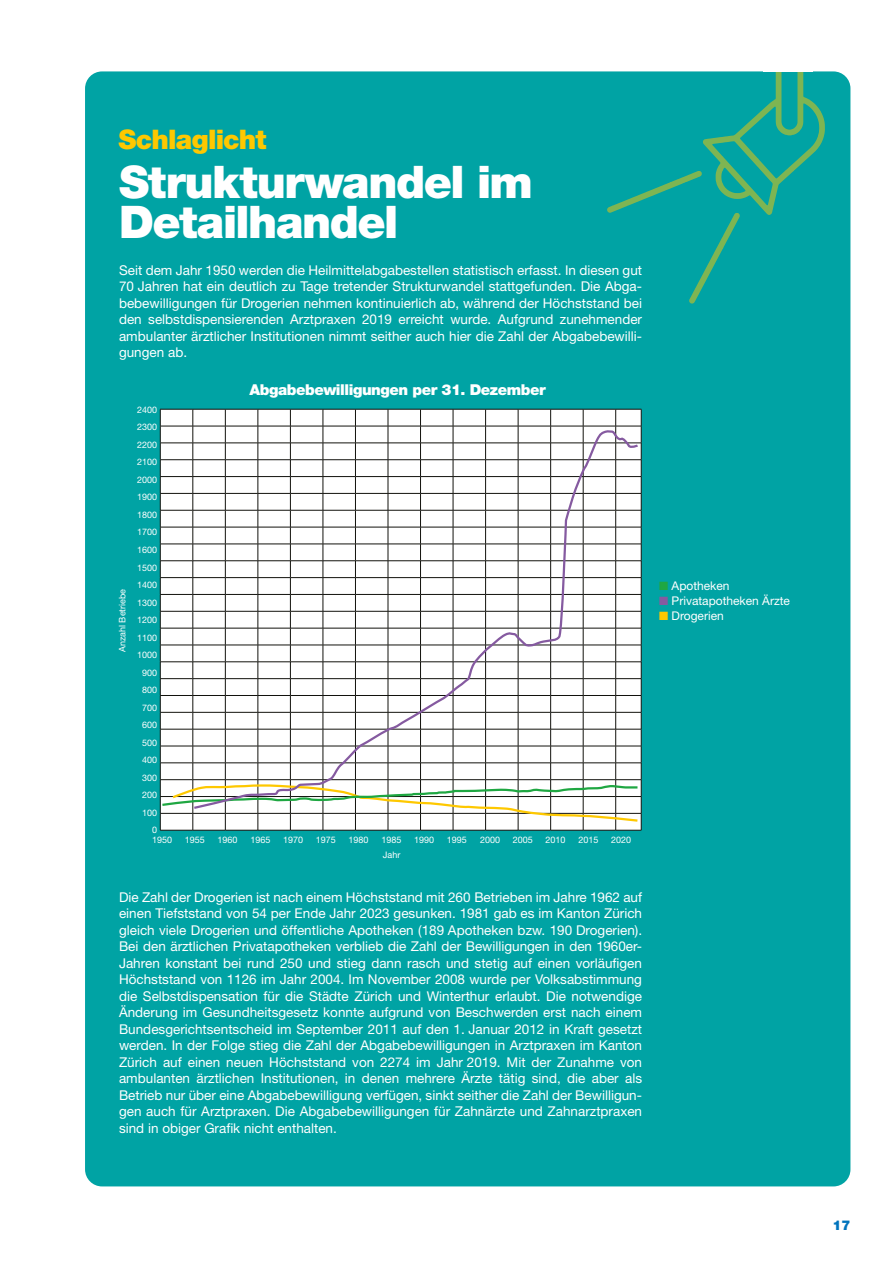
<style>
.page{position:relative;width:893px;height:1263px;background:#fff}
.page>*{position:absolute;margin:0;border:0;box-sizing:border-box;transform-origin:0 0}
.GrundLayout_H1-30-Titel-Schlaglicht{font:900 45px/40.5px "Helvetica Neue LT Std";letter-spacing:-.03em;color:#fff}
.GrundLayout_H1-30-Titel-Schlaglicht-2{font:900 27px "Helvetica Neue LT Std";letter-spacing:-.03em;color:#fec800}
.t1{font:900 15px "Helvetica Neue LT Std";letter-spacing:-.03em;color:#fff}
.GrundLayout_P-9-Text_BLOCK{font:13.5px/16.5px "Helvetica Neue LT Std";color:#fff;text-align:justify}
.t2{font:900 13.5px "Helvetica Neue LT Std";color:#0074bd}
.t3{font:12px "Helvetica Neue LT Std";color:#fff}
.t4{font:9px/17.5px "Helvetica Neue LT Std";color:#fff;text-align:right}
.s1{color:#1fa742}
.s2{color:#855aa0}
.s3{color:#fec800}
</style>
<div class="page">
<div style="left:85px;top:71px;width:765px;height:1115px;background:#00a3a4;border-radius:17px"></div>
<svg style="left:160px;top:409px;width:482px;height:422px;background:#e0e1de"></svg>
<svg style="left:192px;top:428px;width:448px;height:382px;background:#e0e0de"></svg>
<svg style="left:607px;top:71px;width:218px;height:233px"></svg>
<h1 class="GrundLayout_H1-30-Titel-Schlaglicht-2" style="left:118px;top:123px;width:150px">Schlaglicht</h1>
<h1 class="GrundLayout_H1-30-Titel-Schlaglicht" style="left:119px;top:161px;width:415px">Strukturwandel im<br>Detailhandel</h1>
<p class="GrundLayout_P-9-Text_BLOCK" style="left:119px;top:261px;width:525px">Seit dem Jahr 1950 werden die Heilmittelabgabestellen statistisch erfasst. In diesen gut 70 Jahren hat ein deutlich zu Tage tretender Strukturwandel stattgefunden. Die Abga&shy;bebewilligungen für Drogerien nehmen kontinuierlich ab, während der Höchststand bei den selbstdispensierenden Arztpraxen 2019 erreicht wurde. Aufgrund zunehmender ambulanter ärztlicher Institutionen nimmt seither auch hier die Zahl der Abgabebewilli&shy;gungen ab.</p>
<p class="t4" style="left:113px;top:652px;width:65px;rotate:-90deg">Anzahl Betriebe</p>
<p class="t4" style="left:137px;top:401px;width:22px">2400<br>2300<br>2200<br>2100<br>2000<br>1900<br>1800<br>1700<br>1600<br>1500<br>1400<br>1300<br>1200<br>1100<br>1000<br>900<br>800<br>700<br>600<br>500<br>400<br>300<br>200<br>100<br>0</p>
<p class="t1" style="left:249px;top:380px;width:298px">Abgabebewilligungen per 31. Dezember</p>
<p class="t4" style="left:152px;top:830px;width:22px">1950</p>
<p class="t4" style="left:185px;top:830px;width:22px">1955</p>
<p class="t4" style="left:218px;top:830px;width:22px">1960</p>
<p class="t4" style="left:250px;top:830px;width:22px">1965</p>
<p class="t4" style="left:283px;top:830px;width:22px">1970</p>
<p class="t4" style="left:316px;top:830px;width:22px">1975</p>
<p class="t4" style="left:349px;top:830px;width:22px">1980</p>
<p class="t4" style="left:381px;top:830px;width:22px">1985</p>
<p class="t4" style="left:414px;top:830px;width:22px">1990</p>
<p class="t4" style="left:447px;top:830px;width:22px">1995</p>
<p class="t4" style="left:480px;top:830px;width:22px">2000</p>
<p class="t4" style="left:513px;top:830px;width:22px">2005</p>
<p class="t4" style="left:545px;top:830px;width:22px">2010</p>
<p class="t4" style="left:578px;top:830px;width:22px">2015</p>
<p class="t4" style="left:611px;top:830px;width:22px">2020</p>
<p class="t4" style="left:383px;top:845px;width:19px">Jahr</p>
<p class="GrundLayout_P-9-Text_BLOCK" style="left:119px;top:888px;width:525px">Die Zahl der Drogerien ist nach einem Höchststand mit 260 Betrieben im Jahre 1962 auf einen Tiefststand von 54 per Ende Jahr 2023 gesunken. 1981 gab es im Kanton Zürich gleich viele Drogerien und öffentliche Apotheken (189 Apotheken bzw. 190 Drogerien).<br>Bei den ärztlichen Privatapotheken verblieb die Zahl der Bewilligungen in den 1960er-Jahren konstant bei rund 250 und stieg dann rasch und stetig auf einen vorläufigen Höchststand von 1126 im Jahr 2004. Im November 2008 wurde per Volksabstimmung die Selbstdispensation für die Städte Zürich und Winterthur erlaubt. Die notwendige Änderung im Gesundheitsgesetz konnte aufgrund von Beschwerden erst nach einem Bundesgerichtsentscheid im September 2011 auf den 1. Januar 2012 in Kraft gesetzt werden. In der Folge stieg die Zahl der Abgabebewilligungen in Arztpraxen im Kanton Zürich auf einen neuen Höchststand von 2274 im Jahr 2019. Mit der Zunahme von ambulanten ärztlichen Institutionen, in denen mehrere Ärzte tätig sind, die aber als Betrieb nur über eine Abgabebewilligung verfügen, sinkt seither die Zahl der Bewilligun&shy;gen auch für Arztpraxen. Die Abgabebewilligungen für Zahnärzte und Zahnarztpraxen sind in obiger Grafik nicht enthalten.</p>
<p class="t3" style="left:659px;top:578px;width:72px"><span class="s1">■</span> Apotheken</p>
<p class="t3" style="left:659px;top:593px;width:132px"><span class="s2">■</span> Privatapotheken Ärzte</p>
<p class="t3" style="left:659px;top:608px;width:66px"><span class="s3">■</span> Drogerien</p>
<p class="t2" style="left:832px;top:1217px;width:20px">17</p>
</div>
